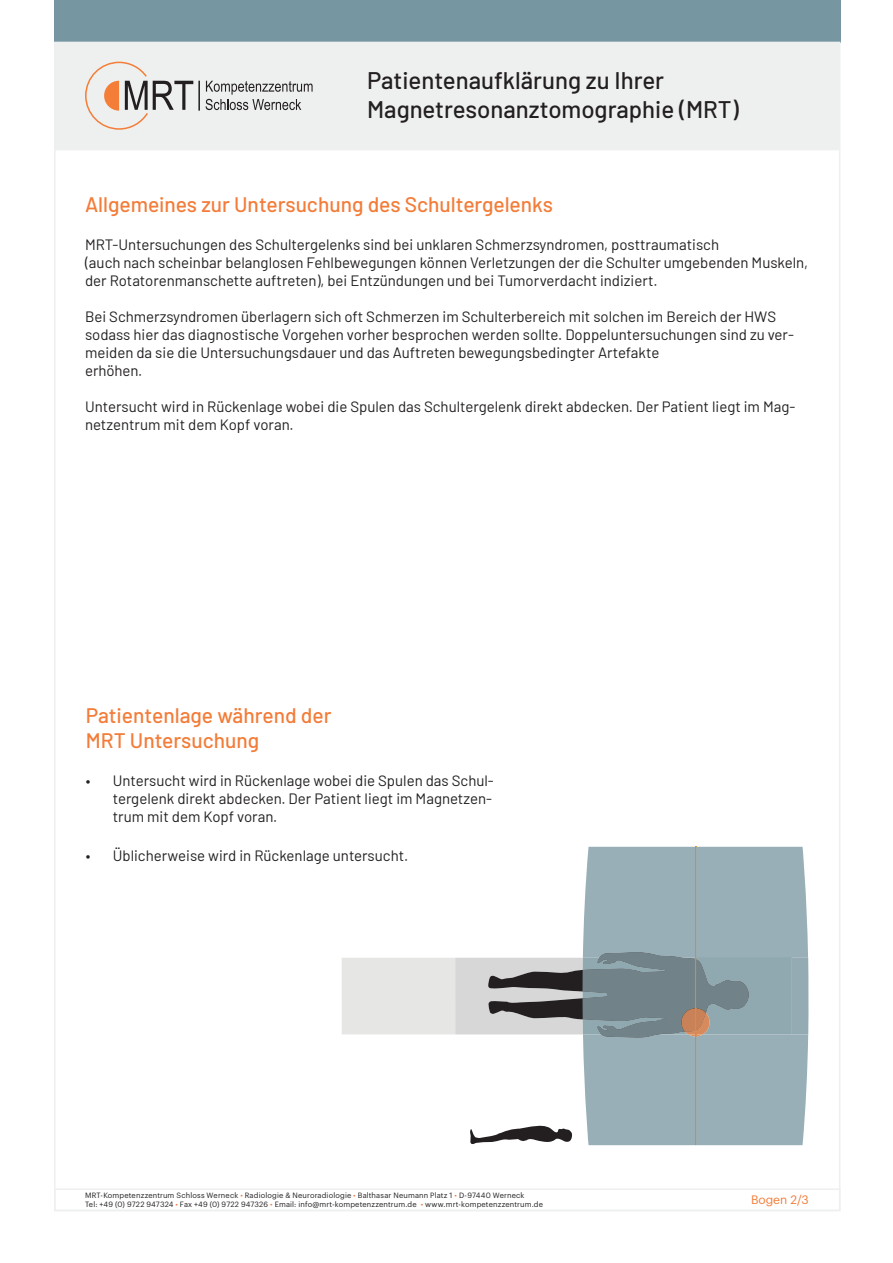
<style>
.page{position:relative;width:893px;height:1263px;background:#fff}
.page>*{position:absolute;margin:0;border:0;box-sizing:border-box;transform-origin:0 0}
.t1{font:500 24px "Barlow";color:#231f20}
.t2{font:500 21px "Barlow";color:#f37c38}
.t3{font:15px/18px "Barlow";color:#231f20}
.t4{font:12px "Graphik";color:#f37c38}
.t5{font:7.5px "Graphik";letter-spacing:.02em;color:#231f20}
.s1{color:#f47943}
</style>
<div class="page">
<div style="left:54px;top:0;width:786px;height:42px;background:#7697a2"></div>
<div style="left:54px;top:42px;width:786px;height:107px;background:#eef0ef"></div>
<div style="left:54px;top:1188px;width:786px;height:23px;border:2px solid #eeefef"></div>
<svg style="left:85px;top:61px;width:108px;height:69px"></svg>
<svg style="left:206px;top:81px;width:107px;height:29px"></svg>
<hr style="left:198px;top:81px;width:2px;height:30px;background:#231f20">
<svg style="left:342px;top:847px;width:467px;height:298px"></svg>
<p class="t1" style="left:367px;top:63px;width:299px">Patientenaufklärung zu Ihrer</p>
<p class="t1" style="left:367px;top:92px;width:373px">Magnetresonanztomographie (MRT)</p>
<p class="t2" style="left:85px;top:189px;width:470px">Allgemeines zur Untersuchung des Schultergelenks</p>
<p class="t3" style="left:85px;top:235px;width:636px">MRT-Untersuchungen des Schultergelenks sind bei unklaren Schmerzsyndromen, posttraumatisch</p>
<p class="t3" style="left:85px;top:253px;width:724px">(auch nach scheinbar belanglosen Fehlbewegungen können Verletzungen der die Schulter umgebenden Muskeln, der Rotatorenmanschette auftreten), bei Entzündungen und bei Tumorverdacht indiziert.</p>
<p class="t3" style="left:85px;top:307px;width:710px">Bei Schmerzsyndromen überlagern sich oft Schmerzen im Schulterbereich mit solchen im Bereich der HWS sodass hier das diagnostische Vorgehen vorher besprochen werden sollte. Doppeluntersuchungen sind zu ver&shy;meiden da sie die Untersuchungsdauer und das Auftreten bewegungsbedingter Artefakte</p>
<p class="t3" style="left:85px;top:361px;width:59px">erhöhen.</p>
<p class="t3" style="left:85px;top:397px;width:712px">Untersucht wird in Rückenlage wobei die Spulen das Schultergelenk direkt abdecken. Der Patient liegt im Mag&shy;netzentrum mit dem Kopf voran.</p>
<p class="t2" style="left:86px;top:700px;width:247px">Patientenlage während der</p>
<p class="t2" style="left:86px;top:725px;width:175px">MRT Untersuchung</p>
<p class="t3" style="left:113px;top:770px;width:383px;text-indent:-27px">• Untersucht wird in Rückenlage wobei die Spulen das Schul&shy;tergelenk direkt abdecken. Der Patient liegt im Magnetzen&shy;trum mit dem Kopf voran.</p>
<p class="t3" style="left:86px;top:846px;width:324px">• Üblicherweise wird in Rückenlage untersucht.</p>
<p class="t5" style="left:85px;top:1190px;width:441px">MRT-Kompetenzzentrum Schloss Werneck <span class="s1">•</span> Radiologie &amp; Neuroradiologie <span class="s1">•</span> Balthasar Neumann Platz 1 <span class="s1">•</span> D-97440 Werneck</p>
<p class="t5" style="left:85px;top:1199px;width:459px">Tel: +49 (0) 9722 947324 <span class="s1">•</span> Fax +49 (0) 9722 947326 <span class="s1">•</span> Email: info@mrt-kompetenzzentrum.de <span class="s1">•</span> www.mrt-kompetenzzentrum.de</p>
<p class="t4" style="left:751px;top:1191px;width:59px">Bogen 2/3</p>
</div>
